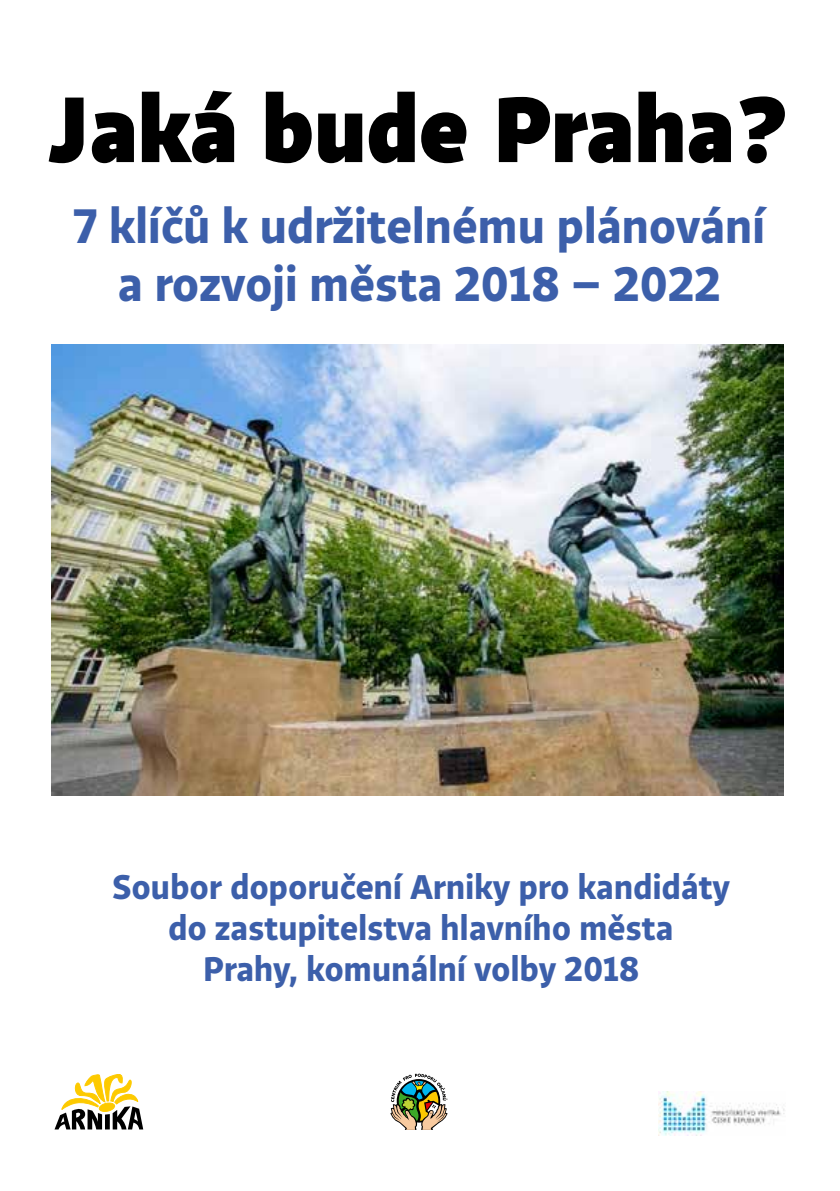
<style>
.page{position:relative;width:840px;height:1191px;background:#fff}
.page>*{position:absolute;margin:0;border:0;box-sizing:border-box;transform-origin:0 0}
.t1{font:900 92px "Quercus Sans";letter-spacing:-.01em;color:#000}
.t2{font:700 48px/57.6px "Quercus Sans";letter-spacing:-.01em;color:#3c5faa;text-align:center}
.t3{font:700 34px/40.8px "Quercus Sans";letter-spacing:-.01em;color:#3c5faa;text-align:center}
</style>
<div class="page">
<img style="left:51px;top:345px;width:731px;height:451px">
<svg style="left:54px;top:1074px;width:89px;height:55px"></svg>
<svg style="left:390px;top:1073px;width:57px;height:56px"></svg>
<img style="left:658px;top:1091px;width:127px;height:44px">
<h1 class="t1" style="left:47px;top:62px;width:743px">Jaká bude Praha?</h1>
<h2 class="t2" style="left:73px;top:198px;width:693px">7 klíčů k udržitelnému plánování a rozvoji města 2018 – 2022</h2>
<p class="t3" style="left:112px;top:867px;width:619px">Soubor doporučení Arniky pro kandidáty do zastupitelstva hlavního města<br>Prahy, komunální volby 2018</p>
</div>
